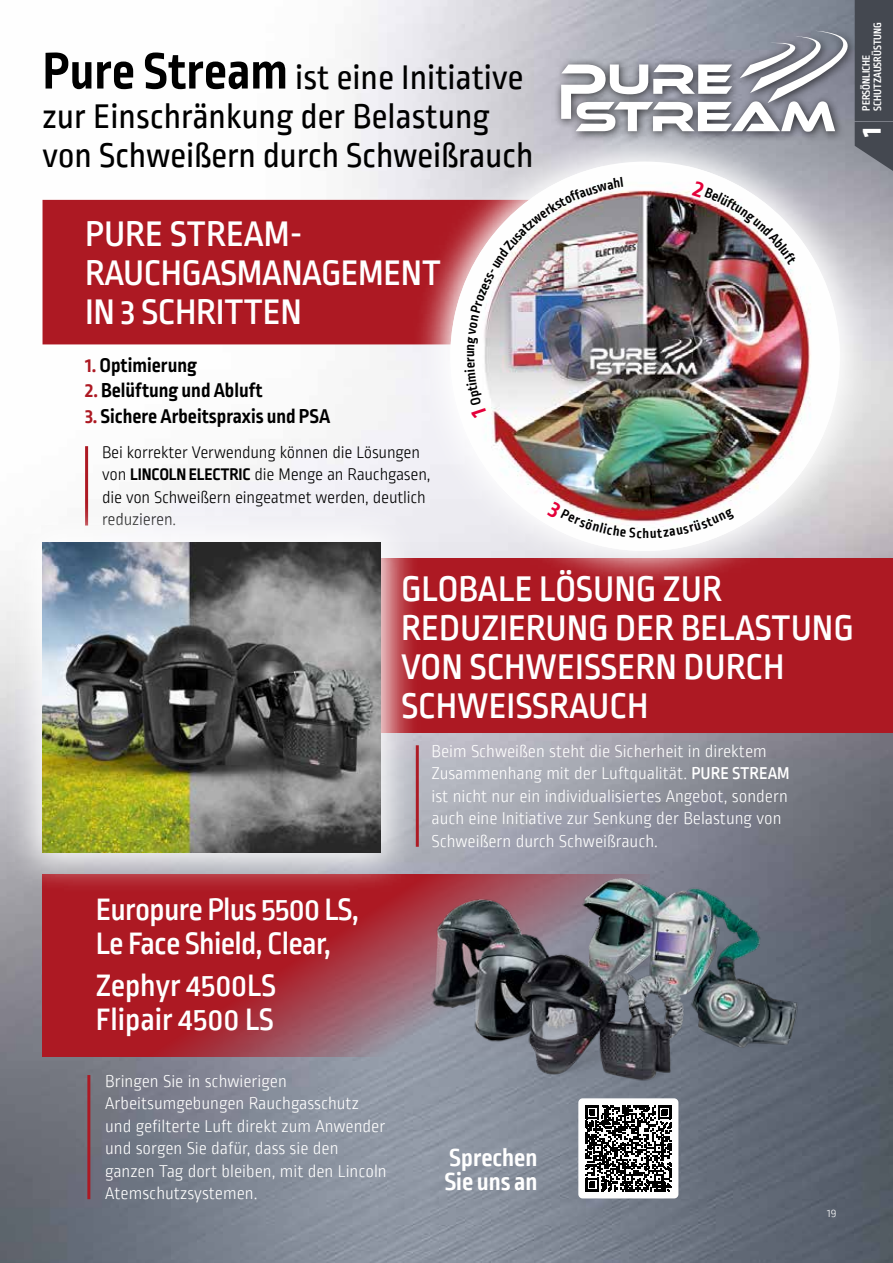
<style>
.page{position:relative;width:893px;height:1263px;background:#fff}
.page>*{position:absolute;margin:0;border:0;box-sizing:border-box;transform-origin:0 0}
.t1{font:500 37.5px/39px "Ropa Sans PTT";color:#fff}
.t2{font:500 37.5px/39px "Ropa Sans Pro";letter-spacing:-.01em;color:#fff}
.t3{font:36px/39px "Ropa Sans PTT";color:#000}
.t4{font:500 32.7px/33.9px "Ropa Sans PTT";letter-spacing:-.02em;color:#fff}
.t5{font:500 32.7px/33.9px "Ropa Sans PTT";color:#fff}
.t6{font:800 30px "Ropa Sans PTT";color:#fff}
.t7{font:700 25.95px/24px "Ropa Sans PTT";color:#fff}
.t8{font:700 21px "Ropa Sans Pro";color:#000}
.t9{font:300 18px/22.5px "Ropa Sans PTT";color:#fff}
.t10{font:300 17.7px/22.5px "Ropa Sans Pro";letter-spacing:-.01em;color:#000}
.t11{font:700 14.4px "Ropa Sans PTT";color:#000}
.t12{font:300 12px "Ropa Sans PTT";color:#fff}
.t13{font:700 11.25px/11.2px "Ropa Sans PTT";color:#fff;scale:.95 1}
.s1{font-weight:700;font-size:54px}
.s2{color:#ad1923}
.s3{font-weight:700}
.s4{font-weight:500}
.s5{color:#000}
</style>
<div class="page">
<img style="left:0;top:0;width:893px;height:1263px">
<div style="left:43px;top:200px;width:369px;height:144px;background:#ad1923"></div>
<svg style="left:43px;top:893px;width:367px;height:164px;background:#a92a35"></svg>
<hr style="left:87px;top:1075px;width:3px;height:124px;background:#ad1923">
<div style="left:364px;top:558px;width:529px;height:174px;background:#ad1923"></div>
<hr style="left:85px;top:446px;width:3px;height:79px;background:#ad1923">
<svg style="left:412px;top:124px;width:466px;height:457px"></svg>
<img style="left:450px;top:166px;width:390px;height:385px">
<svg style="left:2px;top:502px;width:419px;height:391px"></svg>
<img style="left:43px;top:542px;width:338px;height:311px">
<img style="left:410px;top:863px;width:411px;height:226px">
<div style="left:578px;top:1098px;width:100px;height:100px;background:#fefefe;border-radius:4px"></div>
<svg style="left:585px;top:1105px;width:86px;height:86px"></svg>
<svg style="left:547px;top:502px;width:95px;height:36px"></svg>
<svg style="left:651px;top:509px;width:84px;height:29px"></svg>
<img style="left:465px;top:0;width:428px;height:418px">
<h2 class="t3" style="left:43px;top:60px;width:492px"><span class="s1">Pure Stream</span> ist eine Initiative zur Einschränkung der Belastung von Schweißern durch Schweißrauch</h2>
<p class="t13" style="left:861px;top:110px;width:95px;rotate:-90deg">PERSÖNLICHE<br>SCHUTZAUSRÜSTUNG</p>
<h3 class="t6" style="left:853px;top:137px;width:11px;rotate:-90deg">1</h3>
<h1 class="t2" style="left:85px;top:216px;width:358px">PURE STREAM-<br>RAUCHGASMANAGEMENT<br>IN 3 SCHRITTEN</h1>
<p class="t8" style="left:85px;top:353px;width:113px"><span class="s2">1.</span> Optimierung</p>
<p class="t8" style="left:85px;top:378px;width:179px"><span class="s2">2.</span> Belüftung und Abluft</p>
<p class="t8" style="left:85px;top:404px;width:247px"><span class="s2">3.</span> Sichere Arbeitspraxis und PSA</p>
<p class="t10" style="left:102px;top:442px;width:330px">Bei korrekter Verwendung können die Lösungen von <span class="s3">LINCOLN ELECTRIC</span> die Menge an Rauchgasen, die von Schweißern eingeatmet werden, deutlich reduzieren.</p>
<p class="t11" style="left:642px;top:525px;width:8px">h</p>
<h1 class="t1" style="left:401px;top:571px;width:454px">GLOBALE LÖSUNG ZUR<br>REDUZIERUNG DER BELASTUNG<br>VON SCHWEISSERN DURCH<br>SCHWEISSRAUCH</h1>
<h3 class="t4" style="left:96px;top:895px;width:265px">Europure Plus 5500 LS,<br>Le Face Shield, Clear,</h3>
<h3 class="t5" style="left:96px;top:970px;width:182px">Zephyr 4500LS<br>Flipair 4500 LS</h3>
<p class="t9" style="left:105px;top:1071px;width:283px">Bringen Sie in schwierigen Arbeitsumgebungen Rauchgasschutz und gefilterte Luft direkt zum Anwender und sorgen Sie dafür, dass sie den ganzen Tag dort bleiben, mit den Lincoln Atemschutzsystemen.</p>
<p class="t9" style="left:432px;top:741px;width:360px">Beim Schweißen steht die Sicherheit in direktem Zusammenhang mit der Luftqualität. <span class="s4">PURE STREAM </span>ist nicht nur ein individualisiertes Angebot, sondern auch eine Initiative zur Senkung der Belastung von Schweißern durch Schweißrauch.</p>
<h3 class="t7" style="left:444px;top:1146px;width:95px">Sprechen<br>Sie uns an</h3>
<p class="t12" style="left:827px;top:1206px;width:22px">19 <span class="s5">19</span></p>
</div>
